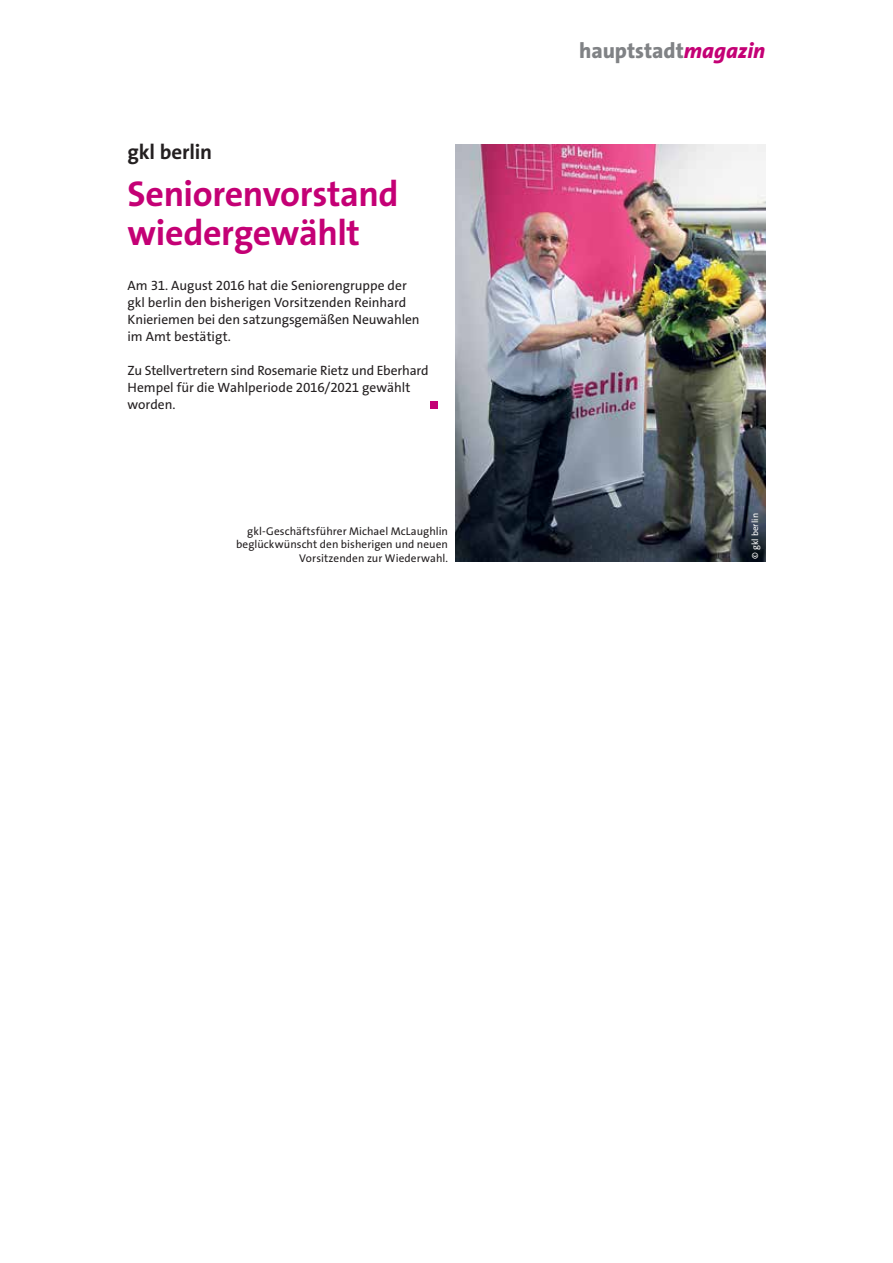
<style>
.page{position:relative;width:893px;height:1263px;background:#fff}
.page>*{position:absolute;margin:0;border:0;box-sizing:border-box;transform-origin:0 0}
.t1{font:700 36px/39px "The Sans Os F";letter-spacing:-.01em;color:#c40075}
.t2{font:800 21.75px "The Sans Os F";letter-spacing:-.005em;color:#808285}
.t3{font:700 21px "The Sans Os F";letter-spacing:-.01em;color:#231f20}
.t4{font:13.5px/17px "The Sans Os F";letter-spacing:-.005em;color:#231f20}
.t5{font:11.25px/13.5px "The Sans Os F";letter-spacing:.005em;color:#231f20;text-align:right}
.t6{font:9px "The Sans Os F";letter-spacing:.015em;color:#fff}
.s1{font-style:italic;color:#c40075}
</style>
<div class="page">
<div style="left:430px;top:402px;width:7px;height:7px;background:#c40075"></div>
<img style="left:455px;top:145px;width:310px;height:417px">
<h3 class="t3" style="left:128px;top:138px;width:86px">gkl berlin</h3>
<h1 class="t1" style="left:128px;top:175px;width:273px">Seniorenvorstand wiedergewählt</h1>
<p class="t4" style="left:128px;top:277px;width:294px">Am 31. August 2016 hat die Seniorengruppe der gkl berlin den bisherigen Vorsitzenden Reinhard Knieriemen bei den satzungsgemäßen Neuwahlen im Amt bestätigt.</p>
<p class="t4" style="left:128px;top:362px;width:303px">Zu Stellvertretern sind Rosemarie Rietz und Eberhard<br>Hempel für die Wahlperiode 2016/2021 gewählt worden.</p>
<p class="t5" style="left:236px;top:524px;width:213px">gkl-Geschäftsführer Michael McLaughlin beglückwünscht den bisherigen und neuen<br>Vorsitzenden zur Wiederwahl.</p>
<h2 class="t2" style="left:579px;top:37px;width:188px">hauptstadt<span class="s1">magazin</span></h2>
<p class="t6" style="left:749px;top:559px;width:47px;rotate:-90deg">© gkl berlin</p>
</div>
